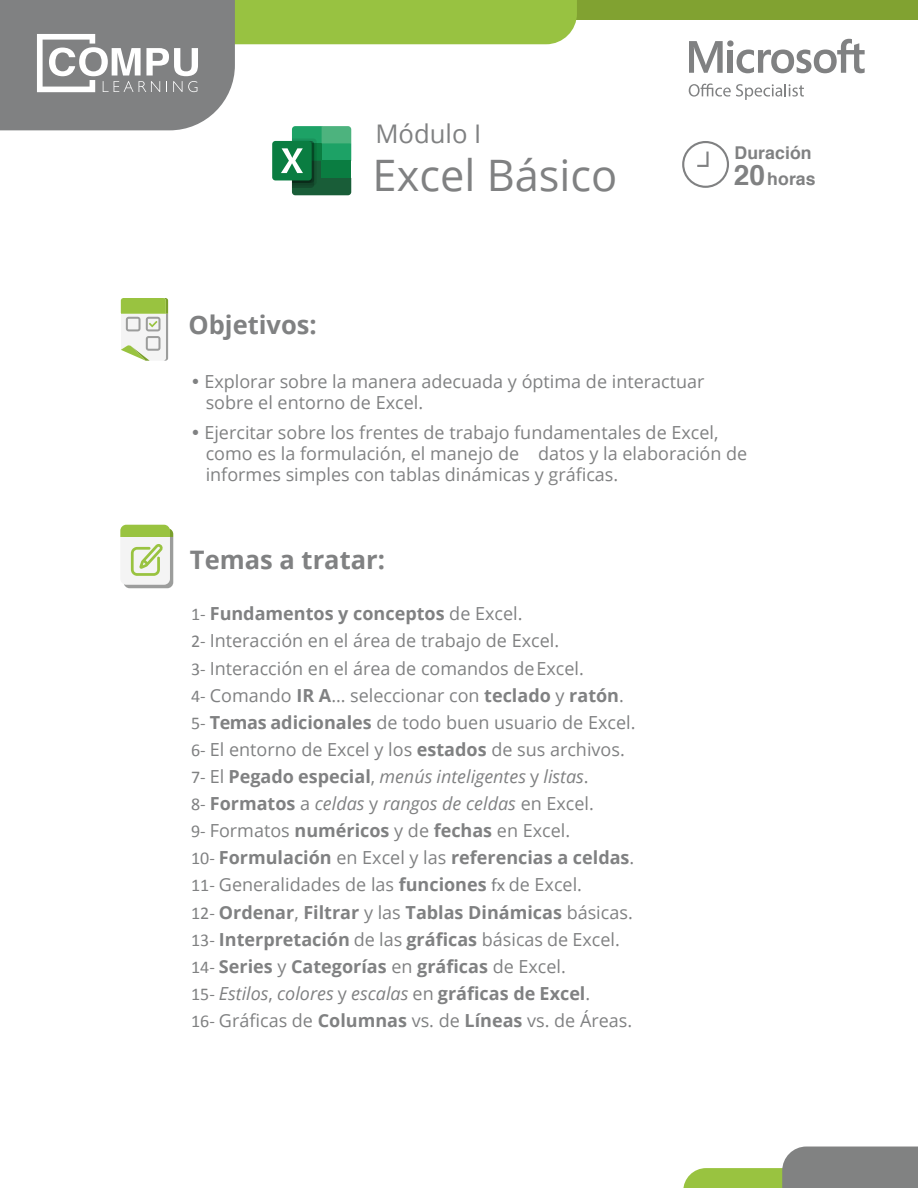
<style>
.page{position:relative;width:918px;height:1188px;background:#fff}
.page>*{position:absolute;margin:0;border:0;box-sizing:border-box;transform-origin:0 0}
.t1{font:43.35px "Open Sans";color:#808182}
.t2{font:25.65px "Open Sans";color:#808182}
.t3{font:700 25.5px "Open Sans";color:#808182}
.t4{font:18px/27.2px "Open Sans";color:#808182}
.t5{font:700 17.7px/25.7px "Helvetica";letter-spacing:.005em;color:#808182}
.s1{font-size:28.05px}
.s2{font-family:"Calibri"}
.s3{font-weight:700}
.s4{font-style:italic}
.s5{font-family:"Myriad Pro"}
</style>
<div class="page">
<svg style="left:683px;top:1147px;width:235px;height:41px"></svg>
<div style="left:142px;top:0;width:776px;height:19px;background:#81a231"></div>
<svg style="left:689px;top:83px;width:115px;height:17px"></svg>
<svg style="left:689px;top:39px;width:176px;height:34px"></svg>
<svg style="left:121px;top:298px;width:47px;height:63px"></svg>
<svg style="left:120px;top:525px;width:53px;height:63px"></svg>
<svg style="left:682px;top:141px;width:47px;height:47px"></svg>
<svg style="left:0;top:0;width:577px;height:195px"></svg>
<h3 class="t3" style="left:188px;top:307px;width:130px">Objetivos:</h3>
<h2 class="t2" style="left:375px;top:116px;width:108px">Módulo I</h2>
<h1 class="t1" style="left:373px;top:146px;width:246px">Excel Básico</h1>
<p class="t5" style="left:734px;top:141px;width:83px">Duración<br><span class="s1">20</span>horas</p>
<p class="t4" style="left:206px;top:370px;width:500px;line-height:21px;text-indent:-14px">• Explorar sobre la manera adecuada y óptima de interactuar sobre el entorno de Excel.</p>
<p class="t4" style="left:206px;top:421px;width:543px;line-height:21px;text-indent:-14px">• Ejercitar sobre los frentes de trabajo fundamentales de Excel, como es la formulación, el manejo de datos y la elaboración de informes simples con tablas dinámicas y gráficas.</p>
<h3 class="t3" style="left:190px;top:542px;width:197px">Temas a tratar:</h3>
<p class="t4" style="left:191px;top:600px;width:446px"><span class="s2">1-</span> <span class="s3">Fundamentos y conceptos</span> de Excel.<br><span class="s2">2-</span> Interacción en el área de trabajo de Excel.<br><span class="s2">3-</span> Interacción en el área de comandos deExcel.<br><span class="s2">4-</span> Comando <span class="s3">IR A</span>… seleccionar con <span class="s3">teclado</span> y <span class="s3">ratón</span>.<br><span class="s2">5-</span> <span class="s3">Temas adicionales</span> de todo buen usuario de Excel.<br><span class="s2">6-</span> El entorno de Excel y los <span class="s3">estados</span> de sus archivos.<br><span class="s2">7-</span> El <span class="s3">Pegado especial</span>, <span class="s4">menús inteligentes</span> y <span class="s4">listas</span>.<br><span class="s2">8-</span> <span class="s3">Formatos</span> a <span class="s4">celdas</span> y <span class="s4">rangos de celdas</span> en Excel.<br><span class="s2">9-</span> Formatos <span class="s3">numéricos</span> y de <span class="s3">fechas</span> en Excel.<br><span class="s2">10-</span> <span class="s3">Formulación</span> en Excel y las <span class="s3">referencias a celdas</span>.<br><span class="s2">11-</span> Generalidades de las <span class="s3">funciones</span> <span class="s5">fx</span> de Excel.<br><span class="s2">12-</span> <span class="s3">Ordenar</span>, <span class="s3">Filtrar</span> y las <span class="s3">Tablas Dinámicas</span> básicas.<br><span class="s2">13-</span> <span class="s3">Interpretación</span> de las <span class="s3">gráficas</span> básicas de Excel.<br><span class="s2">14-</span> <span class="s3">Series</span> y <span class="s3">Categorías</span> en <span class="s3">gráficas</span> de Excel.<br><span class="s2">15-</span> <span class="s4">Estilos</span>, <span class="s4">colores</span> y <span class="s4">escalas</span> en <span class="s3">gráficas de Excel</span>.<br><span class="s2">16-</span> Gráficas de <span class="s3">Columnas</span> vs. de <span class="s3">Líneas</span> vs. de Áreas.</p>
</div>
